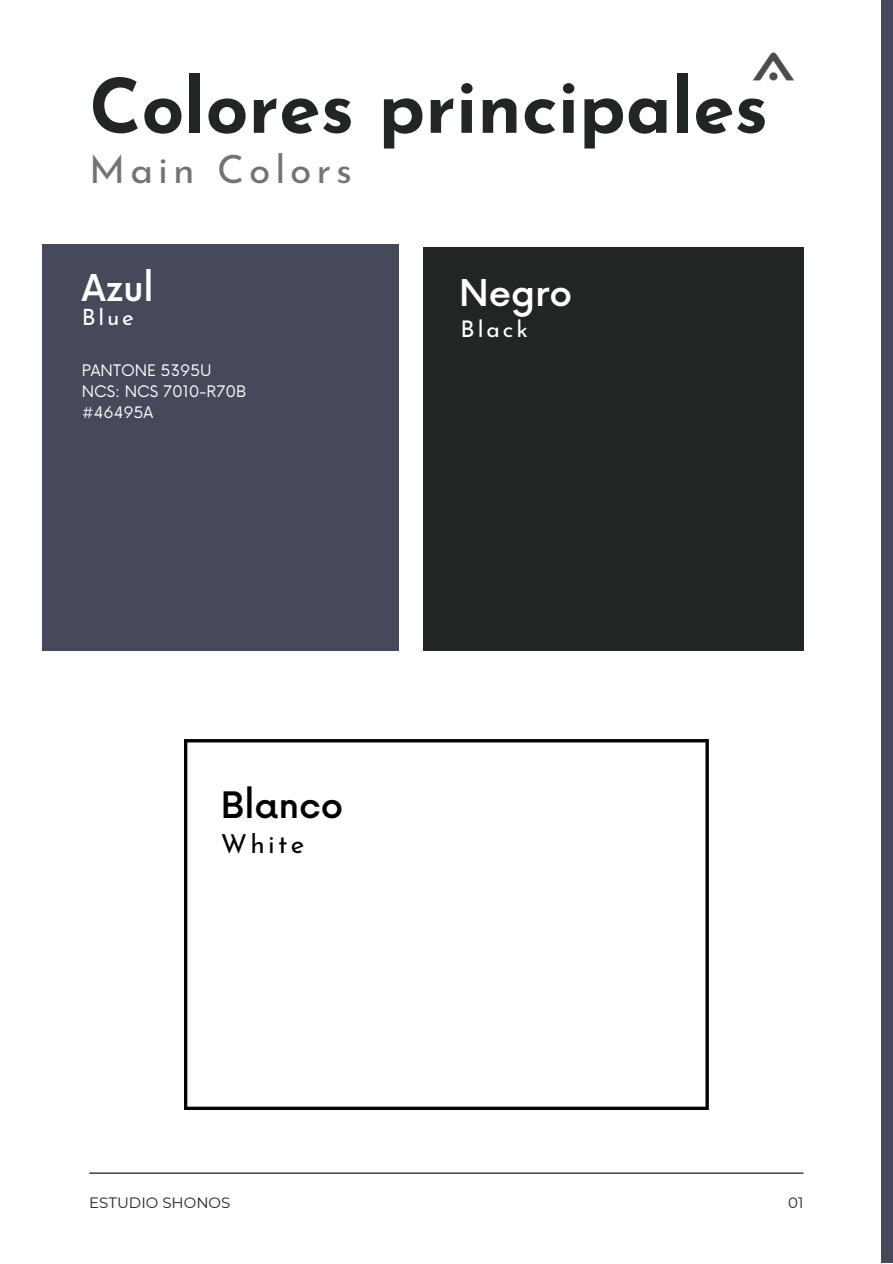
<style>
.page{position:relative;width:893px;height:1264px;background:#fff}
.page>*{position:absolute;margin:0;border:0;box-sizing:border-box;transform-origin:0 0}
.t1{font:700 75px "Josefin Sans";color:#222525}
.t2{font:39px "Josefin Sans";letter-spacing:.13em;color:#737373}
.t3{font:500 36px "Now";color:#fff}
.t4{font:500 35.55px "Now";color:#000}
.t5{font:26.1px "Josefin Sans";letter-spacing:.13em;color:#000}
.t6{font:22.95px "Josefin Sans";letter-spacing:.13em;color:#fff}
.t7{font:22.5px "Josefin Sans";color:#fff}
.t8{font:15.45px/21px "Now";color:#fff}
.t9{font:15px "Montserrat";color:#222525}
</style>
<div class="page">
<hr style="left:89px;top:1172px;width:714px;height:1px;background:#000">
<div style="left:42px;top:244px;width:356px;height:407px;background:#46495a"></div>
<div style="left:424px;top:247px;width:379px;height:404px;background:#222525"></div>
<img style="left:184px;top:739px;width:524px;height:370px">
<div style="left:881px;top:0;width:11px;height:1262px;background:#46495a"></div>
<img style="left:752px;top:52px;width:42px;height:29px">
<h1 class="t1" style="left:89px;top:76px;width:680px">Colores principales</h1>
<h2 class="t2" style="left:89px;top:154px;width:264px">Main Colors</h2>
<h3 class="t3" style="left:82px;top:268px;width:74px">Azul</h3>
<h3 class="t7" style="left:82px;top:308px;width:54px">Blue</h3>
<p class="t8" style="left:82px;top:360px;width:166px">PANTONE 5395U<br>NCS: NCS 7010-R70B #46495A</p>
<h3 class="t3" style="left:459px;top:274px;width:115px">Negro</h3>
<h3 class="t6" style="left:460px;top:320px;width:69px">Black</h3>
<h3 class="t4" style="left:221px;top:786px;width:124px">Blanco</h3>
<h3 class="t5" style="left:221px;top:833px;width:85px">White</h3>
<p class="t9" style="left:89px;top:1193px;width:143px">ESTUDIO SHONOS</p>
<p class="t9" style="left:788px;top:1193px;width:17px">01</p>
</div>
